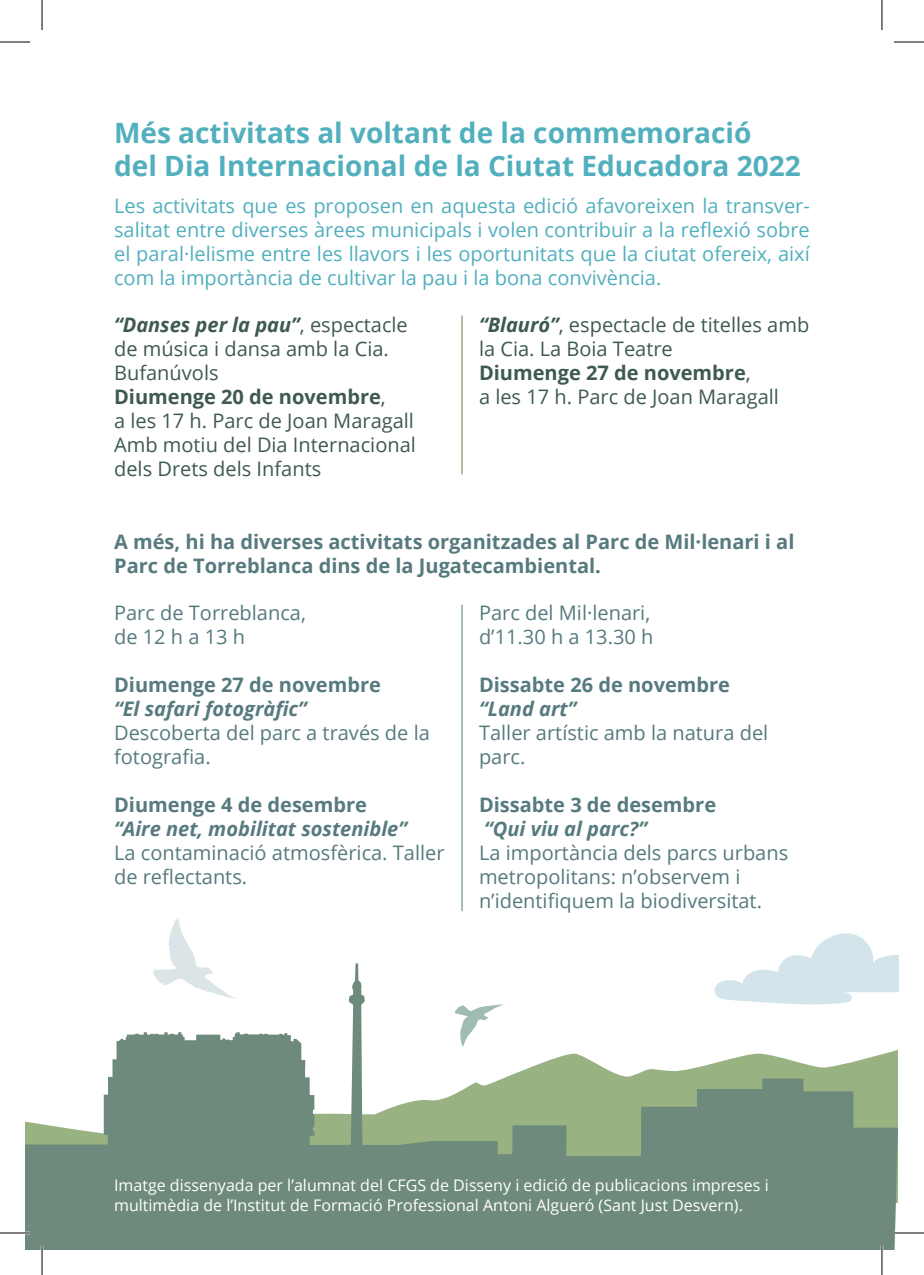
<style>
.page{position:relative;width:924px;height:1275px;background:#fff}
.page>*{position:absolute;margin:0;border:0;box-sizing:border-box;transform-origin:0 0}
.t1{font:700 28px/33.6px "Open Sans";color:#51afbe}
.t2{font:20px/24px "Open Sans";color:#567a7e}
.t3{font:20px/24px "Open Sans";color:#3e5a4d}
.t4{font:20px/24px "Open Sans";color:#51afbe;text-align:justify}
.t5{font:700 20px/24px "Open Sans";color:#567a7e}
.t6{font:italic 700 20px "Open Sans";color:#567a7e}
.t7{font:16px/19.2px "Open Sans";color:#fff}
.s1{font-weight:700;font-style:italic}
.s2{font-weight:700}
</style>
<div class="page">
<svg style="left:781px;top:933px;width:117px;height:60px"></svg>
<svg style="left:25px;top:963px;width:872px;height:287px;fill:#6d8a7c"></svg>
<svg style="left:454px;top:1004px;width:51px;height:44px"></svg>
<svg style="left:152px;top:917px;width:87px;height:82px"></svg>
<hr style="left:461px;top:605px;width:1px;height:306px;background:#567a7e">
<hr style="left:461px;top:316px;width:1px;height:158px;background:#707d46">
<hr style="left:0;top:1231px;width:30px;height:3px;background:#fff">
<hr style="left:893px;top:1231px;width:30px;height:3px;background:#fff">
<hr style="left:41px;top:1245px;width:2px;height:30px;background:#fff">
<hr style="left:880px;top:1245px;width:2px;height:30px;background:#fff">
<hr style="left:0;top:42px;width:30px;height:1px;background:#000">
<hr style="left:893px;top:42px;width:30px;height:1px;background:#000">
<hr style="left:0;top:1232px;width:30px;height:1px;background:#000">
<hr style="left:893px;top:1232px;width:30px;height:1px;background:#000">
<hr style="left:42px;top:0;width:1px;height:30px;background:#000">
<hr style="left:42px;top:1245px;width:1px;height:30px;background:#000">
<hr style="left:881px;top:0;width:1px;height:30px;background:#000">
<hr style="left:881px;top:1245px;width:1px;height:30px;background:#000">
<h1 class="t1" style="left:114px;top:115px;width:687px">Més activitats al voltant de la commemoració del Dia Internacional de la Ciutat Educadora 2022</h1>
<p class="t4" style="left:114px;top:193px;width:697px">Les activitats que es proposen en aquesta edició afavoreixen la transver&shy;salitat entre diverses àrees municipals i volen contribuir a la reflexió sobre el paral·lelisme entre les llavors i les oportunitats que la ciutat ofereix, així com la importància de cultivar la pau i la bona convivència.</p>
<p class="t3" style="left:114px;top:312px;width:303px"><span class="s1">“Danses per la pau”</span>, espectacle de música i dansa amb la Cia.<br>Bufanúvols<br><span class="s2">Diumenge 20 de novembre</span>,<br>a les 17 h. Parc de Joan Maragall<br>Amb motiu del Dia Internacional dels Drets dels Infants</p>
<p class="t3" style="left:479px;top:312px;width:331px"><span class="s1">“Blauró”</span>, espectacle de titelles amb la Cia. La Boia Teatre<br><span class="s2">Diumenge 27 de novembre</span>,<br>a les 17 h. Parc de Joan Maragall</p>
<p class="t5" style="left:114px;top:529px;width:681px">A més, hi ha diverses activitats organitzades al Parc de Mil·lenari i al<br>Parc de Torreblanca dins de la Jugatecambiental.</p>
<p class="t2" style="left:114px;top:600px;width:193px">Parc de Torreblanca, de 12 h a 13 h</p>
<p class="t5" style="left:114px;top:672px;width:268px">Diumenge 27 de novembre</p>
<p class="t6" style="left:114px;top:695px;width:194px">“El safari fotogràfic”</p>
<p class="t2" style="left:114px;top:720px;width:317px">Descoberta del parc a través de la fotografia.</p>
<p class="t5" style="left:114px;top:792px;width:254px">Diumenge 4 de desembre</p>
<p class="t6" style="left:114px;top:815px;width:294px">“Aire net, mobilitat sostenible”</p>
<p class="t2" style="left:114px;top:840px;width:332px">La contaminació atmosfèrica. Taller de reflectants.</p>
<p class="t2" style="left:479px;top:600px;width:176px">Parc del Mil·lenari, d’11.30 h a 13.30 h</p>
<p class="t5" style="left:479px;top:672px;width:252px">Dissabte 26 de novembre</p>
<p class="t6" style="left:479px;top:695px;width:99px">“Land art”</p>
<p class="t2" style="left:479px;top:720px;width:290px">Taller artístic amb la natura del parc.</p>
<p class="t5" style="left:479px;top:792px;width:238px">Dissabte 3 de desembre</p>
<p class="t6" style="left:484px;top:815px;width:164px">“Qui viu al parc?”</p>
<p class="t2" style="left:479px;top:840px;width:310px">La importància dels parcs urbans metropolitans: n’observem i n’identifiquem la biodiversitat.</p>
<p class="t7" style="left:114px;top:1175px;width:655px">Imatge dissenyada per l’alumnat del CFGS de Disseny i edició de publicacions impreses i multimèdia de l’Institut de Formació Professional Antoni Algueró (Sant Just Desvern).</p>
</div>
